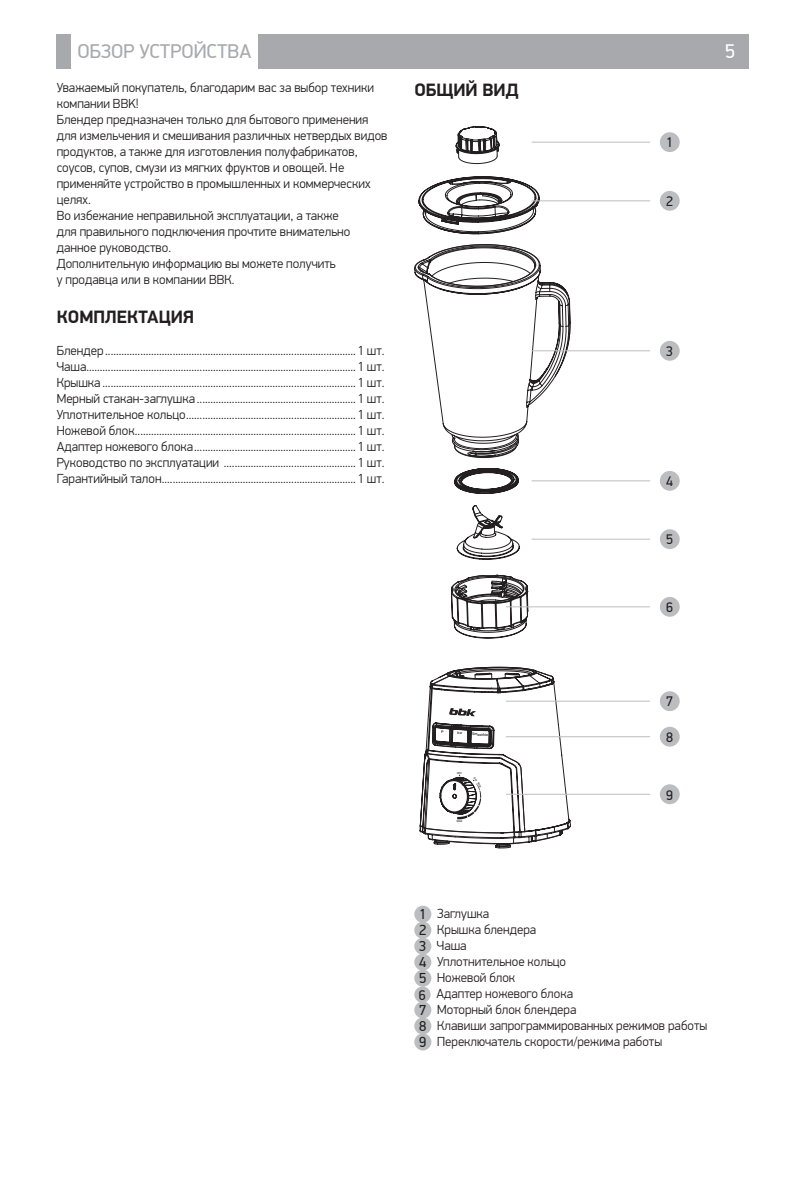
<style>
.page{position:relative;width:806px;height:1191px;background:#fff}
.page>*{position:absolute;margin:0;border:0;box-sizing:border-box;transform-origin:0 0}
.t1{font:20px "PF Din Display Pro";color:#a8a9ad}
.t2{font:20px "PF Din Display Pro";color:#fff}
.head_1{font:700 18px "PF Din Display Pro";color:#231f20}
.t3{font:14px "PF Din Display Pro";color:#231f20}
.Paragraph_Style_1{font:300 13.2px/16px "PF Din Display Pro";color:#231f20}
.text{font:300 13.2px "PF Din Display Pro";color:#231f20}
.t4{font:500 4px "PF Din Display Pro";color:#231f20}
.t5{font:500 2.8px "PF Din Display Pro";color:#231f20}
.s1{font-weight:400;font-size:14.6px}
.s2{font-weight:400;font-size:14px}
</style>
<div class="page">
<div style="left:57px;top:34px;width:14px;height:34px;background:#a8a9ad"></div>
<div style="left:258px;top:34px;width:490px;height:34px;background:#a8a9ad"></div>
<svg style="left:445px;top:126px;width:94px;height:55px"></svg>
<svg style="left:418px;top:181px;width:152px;height:54px"></svg>
<svg style="left:414px;top:244px;width:156px;height:214px"></svg>
<hr style="left:531px;top:142px;width:118px;height:1px;background:#bcbdc0">
<hr style="left:531px;top:200px;width:118px;height:1px;background:#bcbdc0">
<hr style="left:531px;top:350px;width:118px;height:1px;background:#bcbdc0">
<hr style="left:531px;top:480px;width:118px;height:1px;background:#bcbdc0">
<hr style="left:531px;top:538px;width:118px;height:1px;background:#bcbdc0">
<hr style="left:505px;top:606px;width:144px;height:1px;background:#bcbdc0">
<hr style="left:505px;top:700px;width:144px;height:1px;background:#bcbdc0">
<hr style="left:505px;top:736px;width:144px;height:1px;background:#bcbdc0">
<hr style="left:505px;top:793px;width:144px;height:1px;background:#bcbdc0">
<div style="left:659px;top:132px;width:20px;height:20px;background:#bcbdc0;border-radius:50%"></div>
<div style="left:659px;top:191px;width:20px;height:20px;background:#bcbdc0;border-radius:50%"></div>
<div style="left:659px;top:341px;width:20px;height:20px;background:#bcbdc0;border-radius:50%"></div>
<div style="left:659px;top:471px;width:20px;height:20px;background:#bcbdc0;border-radius:50%"></div>
<div style="left:659px;top:529px;width:20px;height:20px;background:#bcbdc0;border-radius:50%"></div>
<div style="left:659px;top:597px;width:20px;height:20px;background:#bcbdc0;border-radius:50%"></div>
<div style="left:659px;top:691px;width:20px;height:20px;background:#bcbdc0;border-radius:50%"></div>
<div style="left:659px;top:727px;width:20px;height:19px;background:#bcbdc0;border-radius:50%"></div>
<div style="left:659px;top:784px;width:20px;height:20px;background:#bcbdc0;border-radius:50%"></div>
<div style="left:414px;top:905px;width:17px;height:17px;background:#bcbdc0;border-radius:50%"></div>
<div style="left:414px;top:921px;width:17px;height:17px;background:#bcbdc0;border-radius:50%"></div>
<div style="left:414px;top:937px;width:17px;height:17px;background:#bcbdc0;border-radius:50%"></div>
<div style="left:414px;top:953px;width:17px;height:17px;background:#bcbdc0;border-radius:50%"></div>
<div style="left:414px;top:969px;width:17px;height:17px;background:#bcbdc0;border-radius:50%"></div>
<div style="left:414px;top:986px;width:16px;height:16px;background:#bcbdc0;border-radius:50%"></div>
<div style="left:414px;top:1001px;width:17px;height:17px;background:#bcbdc0;border-radius:50%"></div>
<div style="left:414px;top:1017px;width:17px;height:17px;background:#bcbdc0;border-radius:50%"></div>
<div style="left:414px;top:1033px;width:17px;height:17px;background:#bcbdc0;border-radius:50%"></div>
<svg style="left:419px;top:468px;width:151px;height:380px"></svg>
<h1 class="t1" style="left:77px;top:39px;width:175px">ОБЗОР УСТРОЙСТВА</h1>
<h1 class="t2" style="left:724px;top:39px;width:11px">5</h1>
<p class="Paragraph_Style_1" style="left:57px;top:80px;width:318px">Уважаемый покупатель, благодарим вас за выбор техники компании BBK!</p>
<p class="Paragraph_Style_1" style="left:57px;top:112px;width:332px">Блендер предназначен только для бытового применения для измельчения и смешивания различных нетвердых видов продуктов, а также для изготовления полуфабрикатов, соусов, супов, смузи из мягких фруктов и овощей. Не применяйте устройство в промышленных и коммерческих целях.</p>
<p class="Paragraph_Style_1" style="left:57px;top:208px;width:283px">Во избежание неправильной эксплуатации, а также</p>
<p class="Paragraph_Style_1" style="left:57px;top:224px;width:295px">для правильного подключения прочтите внимательно данное руководство.</p>
<p class="Paragraph_Style_1" style="left:57px;top:256px;width:280px">Дополнительную информацию вы можете получить</p>
<p class="Paragraph_Style_1" style="left:57px;top:272px;width:179px">у продавца или в компании ВВК.</p>
<p class="head_1" style="left:57px;top:305px;width:139px">КОМПЛЕКТАЦИЯ</p>
<p class="Paragraph_Style_1" style="left:57px;top:342px;width:329px">Блендер .............................................................................................1 шт.</p>
<p class="Paragraph_Style_1" style="left:57px;top:358px;width:329px">Чаша....................................................................................................1 шт.</p>
<p class="Paragraph_Style_1" style="left:57px;top:374px;width:329px">Крышка ..............................................................................................1 шт.</p>
<p class="Paragraph_Style_1" style="left:57px;top:390px;width:329px">Мерный стакан-заглушка ...........................................................1 шт.</p>
<p class="Paragraph_Style_1" style="left:57px;top:406px;width:329px">Уплотнительное кольцо...............................................................1 шт.</p>
<p class="Paragraph_Style_1" style="left:57px;top:422px;width:329px">Ножевой блок..................................................................................1 шт.</p>
<p class="Paragraph_Style_1" style="left:57px;top:438px;width:329px">Адаптер ножевого блока............................................................1 шт.</p>
<p class="Paragraph_Style_1" style="left:57px;top:454px;width:329px">Руководство по эксплуатации .................................................1 шт.</p>
<p class="Paragraph_Style_1" style="left:57px;top:470px;width:329px">Гарантийный талон........................................................................1 шт.</p>
<p class="head_1" style="left:414px;top:79px;width:106px">ОБЩИЙ ВИД</p>
<p class="t3" style="left:665px;top:134px;width:8px">1</p>
<p class="t3" style="left:665px;top:193px;width:8px">2</p>
<p class="t3" style="left:665px;top:343px;width:8px">3</p>
<p class="t3" style="left:665px;top:473px;width:8px">4</p>
<p class="t3" style="left:665px;top:531px;width:8px">5</p>
<p class="t4" style="left:472px;top:731px;width:17px;rotate:2deg">Smoothie</p>
<p class="t5" style="left:457px;top:771px;width:6px">OFF</p>
<p class="t5" style="left:456px;top:819px;width:7px">MAX</p>
<p class="t3" style="left:665px;top:599px;width:8px">6</p>
<p class="t3" style="left:665px;top:693px;width:8px">7</p>
<p class="t3" style="left:665px;top:729px;width:8px">8</p>
<p class="t3" style="left:665px;top:786px;width:8px">9</p>
<p class="text" style="left:419px;top:906px;width:72px"><span class="s1">1</span> Заглушка</p>
<p class="text" style="left:419px;top:922px;width:118px"><span class="s1">2</span> Крышка блендера</p>
<p class="text" style="left:419px;top:938px;width:49px"><span class="s1">3</span> Чаша</p>
<p class="text" style="left:419px;top:954px;width:148px"><span class="s1">4</span> Уплотнительное кольцо</p>
<p class="text" style="left:419px;top:970px;width:97px"><span class="s1">5</span> Ножевой блок</p>
<p class="text" style="left:418px;top:986px;width:155px"><span class="s2">6</span> Адаптер ножевого блока</p>
<p class="text" style="left:419px;top:1002px;width:159px"><span class="s1">7</span> Моторный блок блендера</p>
<p class="text" style="left:419px;top:1018px;width:289px"><span class="s1">8</span> Клавиши запрограммированных режимов работы</p>
<p class="text" style="left:419px;top:1034px;width:244px"><span class="s1">9</span> Переключатель скорости/режима работы</p>
</div>
